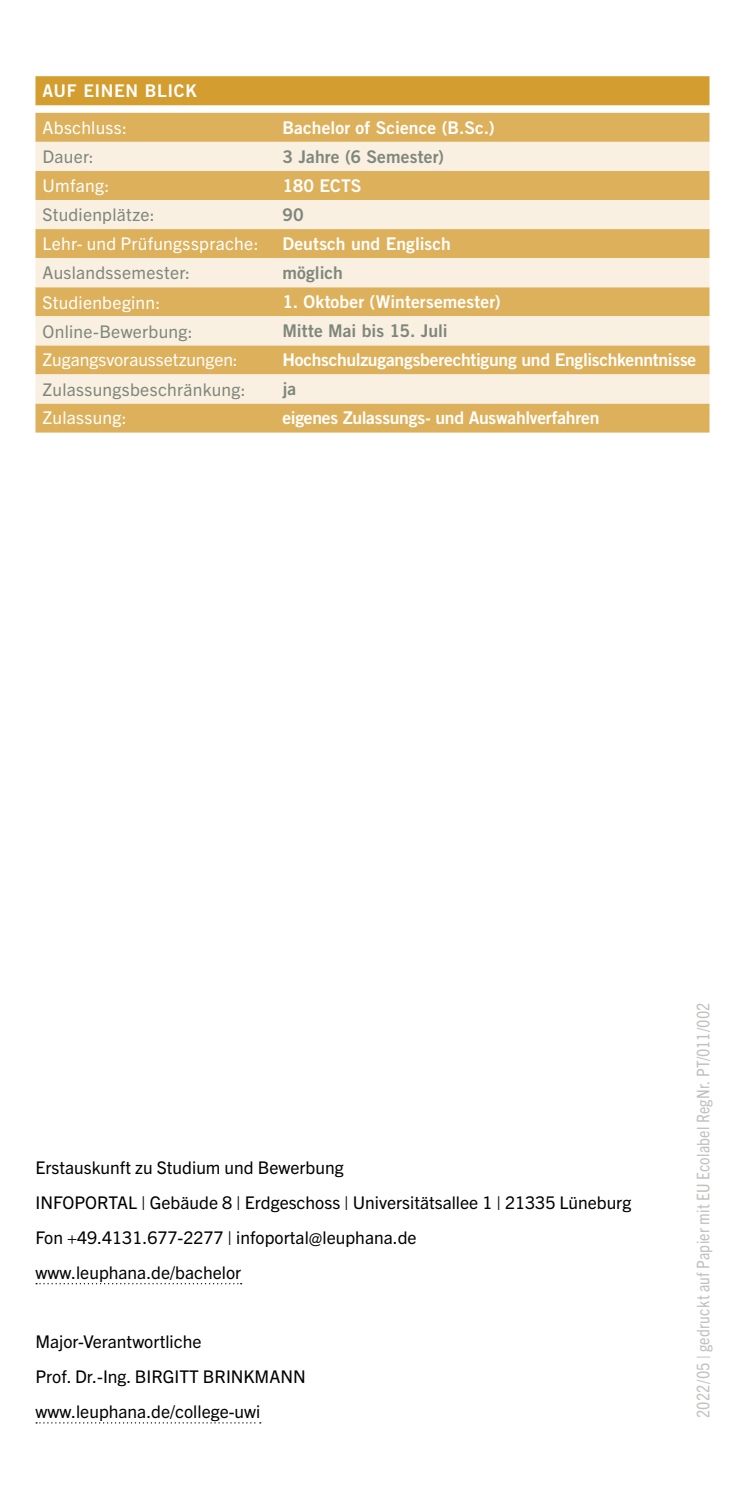
<style>
.page{position:relative;width:745px;height:1489px;background:#fff}
.page>*{position:absolute;margin:0;border:0;box-sizing:border-box;transform-origin:0 0}
.cd18_kontaktangaben{font:17.5px "Trade Gothic Next LT Pro";color:#000}
.cd18_TAB_regular{font:17.5px "Trade Gothic LT Std Bd 2";letter-spacing:-.01em;color:#fff}
.cd18_TAB_regular-2{font:17.5px "Trade Gothic Next LT Pro";letter-spacing:.01em;color:#fff}
.cd18_TAB_regular-3{font:17.5px "Trade Gothic Next LT Pro";letter-spacing:.015em;color:#7e877b}
.t1{font:condensed 17.5px "Trade Gothic Next SR Pro";letter-spacing:.015em;color:#7e877b}
.cd18_TAB_bold{font:17.5px "Trade Gothic LT Std Bd 2";letter-spacing:.01em;color:#fff}
.cd18_TAB_regular-4{font:17.5px "Trade Gothic LT Std Bd 2";color:#7e877b}
.cd18_TAB_regular-5{font:17.5px "Trade Gothic LT Std Bd 2";letter-spacing:.01em;color:#fff}
.cd18_TAB_bold-2{font:17.5px "Trade Gothic LT Std Bd 2";letter-spacing:.01em;color:#7e877b}
.cd18_TAB_bold-3{font:17.5px "Trade Gothic LT Std Bd 2";letter-spacing:.035em;color:#fff}
</style>
<div class="page">
<hr style="left:744px;top:0;width:1px;height:1302px;background:#d39d2f">
<svg style="left:36px;top:1283px;width:205px;height:1px"></svg>
<svg style="left:36px;top:1422px;width:224px;height:1px"></svg>
<div style="left:35px;top:76px;width:674px;height:29px;background:#d39d2f"></div>
<div style="left:35px;top:113px;width:674px;height:319px;background:#ddb05b"></div>
<svg style="left:35px;top:142px;width:674px;height:261px;background:#ecd3a6"></svg>
<p class="cd18_TAB_bold-3" style="left:43px;top:80px;width:156px">AUF EINEN BLICK</p>
<p class="cd18_TAB_regular-2" style="left:43px;top:115px;width:86px">Abschluss:</p>
<p class="cd18_TAB_bold" style="left:282px;top:116px;width:213px">Bachelor of Science (B.Sc.)</p>
<p class="cd18_TAB_regular-3" style="left:43px;top:145px;width:53px">Dauer:</p>
<p class="cd18_TAB_bold-2" style="left:282px;top:146px;width:163px">3 Jahre (6 Semester)</p>
<p class="cd18_TAB_regular-2" style="left:43px;top:174px;width:68px">Umfang:</p>
<p class="cd18_TAB_bold" style="left:282px;top:175px;width:81px">180 ECTS</p>
<p class="cd18_TAB_regular-3" style="left:43px;top:203px;width:114px">Studienplätze:</p>
<p class="cd18_TAB_regular-4" style="left:282px;top:204px;width:23px">90</p>
<p class="cd18_TAB_regular-2" style="left:43px;top:232px;width:217px">Lehr- und Prüfungssprache:</p>
<p class="cd18_TAB_regular" style="left:282px;top:233px;width:170px">Deutsch und Englisch</p>
<p class="cd18_TAB_regular-3" style="left:43px;top:261px;width:149px">Auslandssemester:</p>
<p class="cd18_TAB_regular-4" style="left:282px;top:262px;width:62px">möglich</p>
<p class="cd18_TAB_regular-2" style="left:43px;top:290px;width:119px">Studienbeginn:</p>
<p class="cd18_TAB_regular-5" style="left:282px;top:291px;width:220px">1. Oktober (Wintersemester)</p>
<p class="cd18_TAB_regular-3" style="left:43px;top:319px;width:152px">Online-Bewerbung:</p>
<p class="cd18_TAB_regular-4" style="left:282px;top:320px;width:167px">Mitte Mai bis 15. Juli</p>
<p class="cd18_TAB_regular-2" style="left:43px;top:347px;width:197px">Zugangsvoraussetzungen:</p>
<p class="cd18_TAB_regular" style="left:282px;top:349px;width:415px">Hochschulzugangsberechtigung und Englischkenntnisse</p>
<p class="cd18_TAB_regular-3" style="left:43px;top:377px;width:205px">Zulassungsbeschränkung:</p>
<p class="cd18_TAB_bold-2" style="left:282px;top:378px;width:15px">ja</p>
<p class="cd18_TAB_regular-2" style="left:43px;top:405px;width:86px">Zulassung:</p>
<p class="cd18_TAB_regular" style="left:282px;top:407px;width:318px">eigenes Zulassungs- und Auswahlverfahren</p>
<p class="cd18_kontaktangaben" style="left:35px;top:1155px;width:309px">Erstauskunft zu Studium und Bewerbung</p>
<p class="cd18_kontaktangaben" style="left:35px;top:1190px;width:597px">INFOPORTAL | Gebäude 8 | Erdgeschoss | Universitätsallee 1 | 21335 Lüneburg</p>
<p class="cd18_kontaktangaben" style="left:35px;top:1225px;width:382px">Fon +49.4131.677-2277 | infoportal@leuphana.de</p>
<p class="cd18_kontaktangaben" style="left:35px;top:1259px;width:207px">www.leuphana.de/bachelor</p>
<p class="cd18_kontaktangaben" style="left:35px;top:1329px;width:167px">Major-Verantwortliche</p>
<p class="cd18_kontaktangaben" style="left:35px;top:1364px;width:271px">Prof. Dr.-Ing. BIRGITT BRINKMANN</p>
<p class="cd18_kontaktangaben" style="left:35px;top:1399px;width:226px">www.leuphana.de/college-uwi</p>
<p class="t1" style="left:690px;top:1417px;width:417px;rotate:-90deg">2022/05 | gedruckt auf Papier mit EU Ecolabel RegNr. PT/011/002</p>
</div>
